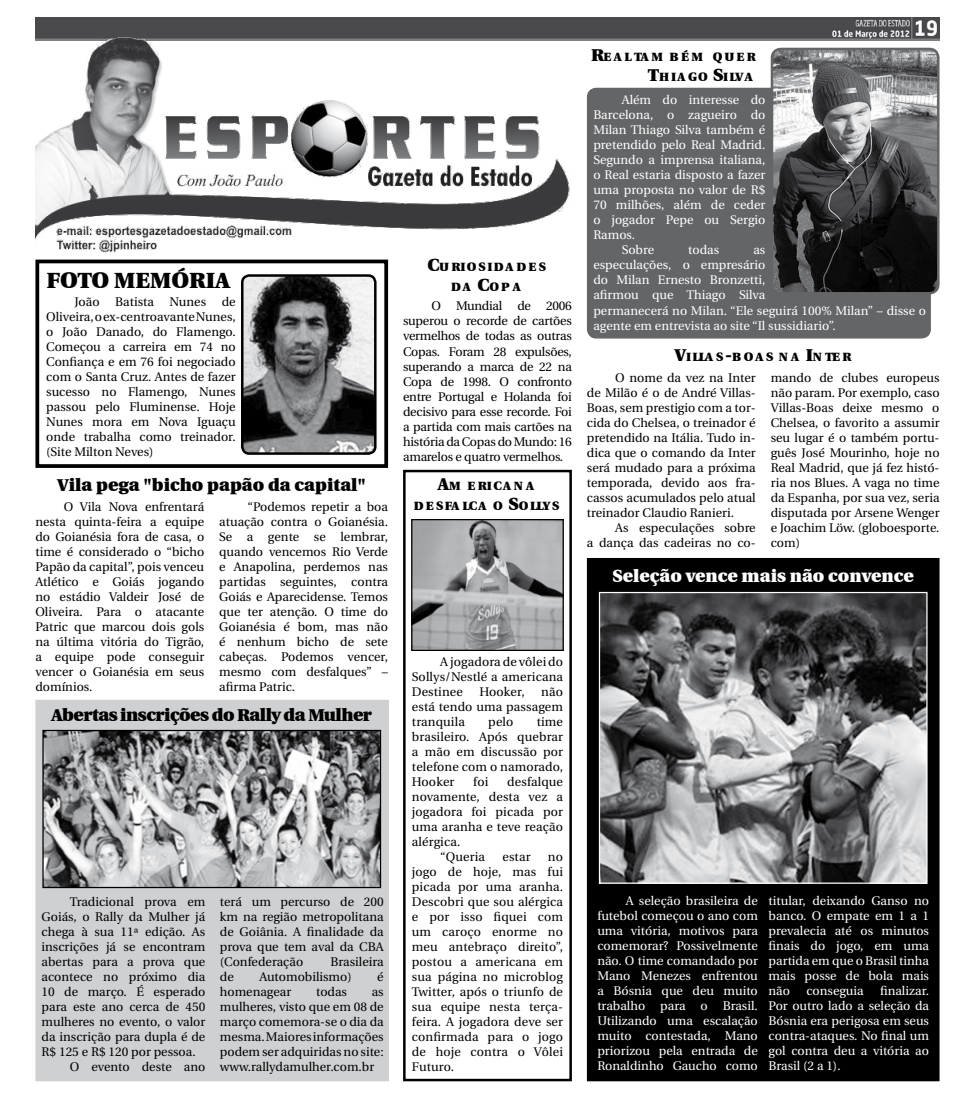
<style>
.page{position:relative;width:975px;height:1099px;background:#fff}
.page>*{position:absolute;margin:0;border:0;box-sizing:border-box;transform-origin:0 0}
.t1{font:900 22.5px "Utopia";color:#000}
.t2{font:900 17.5px "Utopia";letter-spacing:-.015em;color:#000}
.t3{font:900 17.5px "Utopia";color:#fff}
.t4{font:12.5px/15px "Utopia";color:#000;text-align:justify}
.t5{font:12.5px/15px "Utopia";color:#fff;text-align:justify}
.t6{font:900 12.25px/20px "Utopia";letter-spacing:.155em;color:#000;text-align:center}
.t7{font:900 12.25px "Utopia";letter-spacing:.205em;color:#000}
.s1{font-size:17.5px}
</style>
<div class="page">
<div style="left:587px;top:88px;width:343px;height:250px;background:#646567;border-radius:9px"></div>
<img style="left:773px;top:49px;width:165px;height:244px">
<div style="left:770px;top:48px;width:169px;height:246px;border:2px solid #646567;border-radius:9px"></div>
<div style="left:587px;top:558px;width:351px;height:522px;background:#000"></div>
<img style="left:601px;top:594px;width:324px;height:287px">
<div style="left:599px;top:592px;width:328px;height:291px;border:1px solid #fff"></div>
<img style="left:35px;top:18px;width:904px;height:22px">
<div style="left:35px;top:259px;width:353px;height:209px;border:4px solid #000"></div>
<img style="left:244px;top:275px;width:131px;height:178px">
<div style="left:241px;top:274px;width:135px;height:181px;border:2px solid #000;border-radius:7px"></div>
<img style="left:35px;top:35px;width:537px;height:218px">
<div style="left:403px;top:470px;width:169px;height:611px;border:2px solid #000"></div>
<img style="left:413px;top:521px;width:148px;height:128px">
<div style="left:411px;top:519px;width:152px;height:132px;border:1px solid #000"></div>
<div style="left:35px;top:699px;width:354px;height:382px;background:#cfd0d2;border:1px solid #cfd0d2"></div>
<img style="left:44px;top:731px;width:335px;height:155px">
<div style="left:42px;top:729px;width:339px;height:159px;border:1px solid #000"></div>
<h1 class="t1" style="left:46px;top:267px;width:31px">FOTO</h1>
<h1 class="t1" style="left:114px;top:267px;width:20px">MEM</h1>
<h1 class="t1" style="left:171px;top:267px;width:48px">ÓRIA</h1>
<p class="t4" style="left:46px;top:294px;width:191px;text-indent:28px">João Batista Nunes de Oliveira, o ex-centroavante Nunes, o João Danado, do Flamengo.<br>Começou a carreira em 74 no Confiança e em 76 foi negociado com o Santa Cruz. Antes de fazer sucesso no Flamengo, Nunes passou pelo Fluminense. Hoje Nunes mora em Nova Iguaçu onde trabalha como treinador. (Site Milton Neves)</p>
<h2 class="t2" style="left:58px;top:475px;width:310px">Vila pega "bicho papão da capital"</h2>
<p class="t4" style="left:35px;top:499px;width:170px;text-indent:28px">O Vila Nova enfrentará nesta quinta-feira a equipe do Goianésia fora de casa, o time é considerado o “bicho Papão da capital”, pois venceu Atlético e Goiás jogando no estádio Valdeir José de Oliveira. Para o atacante Patric que marcou dois gols na última vitória do Tigrão, a equipe pode conseguir vencer o Goianésia em seus domínios.</p>
<p class="t4" style="left:219px;top:499px;width:170px;text-indent:28px">“Podemos repetir a boa atuação contra o Goianésia.<br>Se a gente se lembrar, quando vencemos Rio Verde e Anapolina, perdemos nas partidas seguintes, contra Goiás e Aparecidense. Temos que ter atenção. O time do Goianésia é bom, mas não é nenhum bicho de sete cabeças. Podemos vencer, mesmo com desfalques” – afirma Patric.</p>
<h2 class="t2" style="left:52px;top:705px;width:322px">Abertas inscrições do Rally da Mulher</h2>
<p class="t4" style="left:70px;top:894px;width:137px">Tradicional prova em</p>
<p class="t4" style="left:42px;top:909px;width:165px">Goiás, o Rally da Mulher já</p>
<p class="t4" style="left:42px;top:924px;width:165px">chega à sua 11ª edição. As</p>
<p class="t4" style="left:42px;top:939px;width:165px">inscrições já se encontram</p>
<p class="t4" style="left:42px;top:954px;width:165px">abertas para a prova que</p>
<p class="t4" style="left:42px;top:969px;width:165px">acontece no próximo dia</p>
<p class="t4" style="left:42px;top:984px;width:165px">10 de março. É esperado</p>
<p class="t4" style="left:42px;top:999px;width:165px">para este ano cerca de 450</p>
<p class="t4" style="left:42px;top:1014px;width:165px">mulheres no evento, o valor</p>
<p class="t4" style="left:42px;top:1029px;width:165px">da inscrição para dupla é de</p>
<p class="t4" style="left:42px;top:1044px;width:156px">R$ 125 e R$ 120 por pessoa.</p>
<p class="t4" style="left:70px;top:1059px;width:137px">O evento deste ano</p>
<p class="t4" style="left:220px;top:894px;width:165px">terá um percurso de 200 km na região metropolitana de Goiânia. A finalidade da prova que tem aval da CBA (Confederação</p>
<p class="t4" style="left:330px;top:954px;width:55px">Brasileira</p>
<p class="t4" style="left:220px;top:969px;width:15px">de</p>
<p class="t4" style="left:259px;top:969px;width:94px">Automobilismo)</p>
<p class="t4" style="left:377px;top:969px;width:8px">é</p>
<p class="t4" style="left:220px;top:984px;width:73px">homenagear</p>
<p class="t4" style="left:316px;top:984px;width:32px">todas</p>
<p class="t4" style="left:220px;top:984px;width:165px;text-indent:152px">as mulheres, visto que em 08 de março comemora-se o dia da mesma. Maiores informações podem ser adquiridas no site: www.rallydamulher.com.br</p>
<p class="t6" style="left:427px;top:257px;width:119px"><span class="s1">C</span>URIOSIDADES<br>DA <span class="s1">C</span>OP A</p>
<p class="t4" style="left:403px;top:299px;width:170px;text-indent:28px">O Mundial de 2006 superou o recorde de cartões vermelhos de todas as outras Copas. Foram 28 expulsões, superando a marca de 22 na Copa de 1998. O confronto entre Portugal e Holanda foi decisivo para esse recorde. Foi a partida com mais cartões na história da Copas do Mundo: 16 amarelos e quatro vermelhos.</p>
<p class="t6" style="left:414px;top:476px;width:146px"><span class="s1">A</span>M ERICANA<br>DESFALCA O <span class="s1">S</span>OLLYS</p>
<p class="t4" style="left:412px;top:654px;width:153px;text-indent:28px">A jogadora de vôlei do Sollys/Nestlé a americana Destinee</p>
<p class="t4" style="left:479px;top:684px;width:47px">Hooker,</p>
<p class="t4" style="left:412px;top:684px;width:153px;text-indent:129px">não está tendo uma passagem tranquila</p>
<p class="t4" style="left:488px;top:714px;width:27px">pelo</p>
<p class="t4" style="left:412px;top:714px;width:153px;text-indent:125px">time brasileiro. Após quebrar a mão em discussão por telefone com o namorado, Hooker</p>
<p class="t4" style="left:473px;top:774px;width:17px">foi</p>
<p class="t4" style="left:507px;top:774px;width:57px">desfalque</p>
<p class="t4" style="left:412px;top:789px;width:153px">novamente, desta vez a</p>
<p class="t4" style="left:412px;top:804px;width:153px">jogadora foi picada por</p>
<p class="t4" style="left:412px;top:819px;width:153px">uma aranha e teve reação</p>
<p class="t4" style="left:412px;top:834px;width:50px">alérgica.</p>
<p class="t4" style="left:440px;top:849px;width:46px">“Queria</p>
<p class="t4" style="left:502px;top:849px;width:30px">estar</p>
<p class="t4" style="left:412px;top:849px;width:153px;text-indent:136px">no jogo de hoje, mas fui picada por uma aranha.<br>Descobri que sou alérgica e por isso fiquei com um caroço enorme no meu antebraço direito”, postou a americana em sua página no microblog Twitter, após o triunfo de sua equipe nesta terça&shy;feira. A jogadora deve ser confirmada para o jogo de hoje contra o Vôlei Futuro.</p>
<p class="t6" style="left:591px;top:47px;width:166px;text-align:right"><span class="s1">R</span>EALTAM BÉM QUER<br><span class="s1">T</span>HIA GO <span class="s1">S</span>ILVA</p>
<p class="t5" style="left:621px;top:93px;width:145px">Além do interesse do</p>
<p class="t5" style="left:593px;top:108px;width:173px">Barcelona, o zagueiro do</p>
<p class="t5" style="left:593px;top:123px;width:173px">Milan Thiago Silva também é</p>
<p class="t5" style="left:593px;top:138px;width:173px">pretendido pelo Real Madrid.</p>
<p class="t5" style="left:593px;top:153px;width:173px">Segundo a imprensa italiana,</p>
<p class="t5" style="left:593px;top:168px;width:173px">o Real estaria disposto a fazer</p>
<p class="t5" style="left:593px;top:183px;width:173px">uma proposta no valor de R$</p>
<p class="t5" style="left:593px;top:198px;width:173px">70 milhões, além de ceder</p>
<p class="t5" style="left:593px;top:213px;width:173px">o jogador Pepe ou Sergio</p>
<p class="t5" style="left:593px;top:228px;width:43px">Ramos.</p>
<p class="t5" style="left:621px;top:243px;width:34px">Sobre</p>
<p class="t5" style="left:688px;top:243px;width:32px">todas</p>
<p class="t5" style="left:593px;top:243px;width:334px;text-align:left;text-indent:160px">as<br>especulações, o empresário<br>do Milan Ernesto Bronzetti,<br>afirmou que Thiago Silva<br>permanecerá no Milan. “Ele seguirá 100% Milan” – disse o agente em entrevista ao site “Il sussidiario”.</p>
<p class="t7" style="left:675px;top:350px;width:178px"><span class="s1">V</span>ILLAS<span class="s1">-</span>BOAS NA <span class="s1">I</span>NTER</p>
<p class="t4" style="left:587px;top:370px;width:170px;text-indent:28px">O nome da vez na Inter de Milão é o de André Villas-Boas, sem prestigio com a tor&shy;cida do Chelsea, o treinador é pretendido na Itália. Tudo in&shy;dica que o comando da Inter será mudado para a próxima temporada, devido aos fra&shy;cassos acumulados pelo atual treinador Claudio Ranieri.</p>
<p class="t4" style="left:587px;top:520px;width:170px;text-align:right">As especulações sobre<br>a dança das cadeiras no co-</p>
<p class="t4" style="left:770px;top:370px;width:170px">mando de clubes europeus não param. Por exemplo, caso Villas-Boas deixe mesmo o Chelsea, o favorito a assumir seu lugar é o também portu&shy;guês José Mourinho, hoje no Real Madrid, que já fez histó&shy;ria nos Blues. A vaga no time da Espanha, por sua vez, seria disputada por Arsene Wenger e Joachim Löw. (globoesporte. com)</p>
<h2 class="t3" style="left:612px;top:566px;width:303px">Seleção vence mais não convence</h2>
<p class="t5" style="left:597px;top:893px;width:162px;text-indent:28px">A seleção brasileira de futebol começou o ano com uma vitória, motivos para comemorar? Possivelmente não. O time comandado por Mano Menezes enfrentou a Bósnia que deu muito trabalho para o Brasil.<br>Utilizando uma escalação muito contestada, Mano priorizou pela entrada de Ronaldinho Gaucho como</p>
<p class="t5" style="left:768px;top:893px;width:162px">titular, deixando Ganso no banco. O empate em 1 a 1 prevalecia até os minutos finais do jogo, em uma partida em que o Brasil tinha mais posse de bola mais não</p>
<p class="t5" style="left:768px;top:983px;width:162px;text-indent:111px">finalizar.<br>Por outro lado a seleção da Bósnia era perigosa em seus contra-ataques. No final um gol contra deu a vitória ao Brasil (2 a 1).</p>
<p class="t5" style="left:806px;top:983px;width:59px">conseguia</p>
</div>
